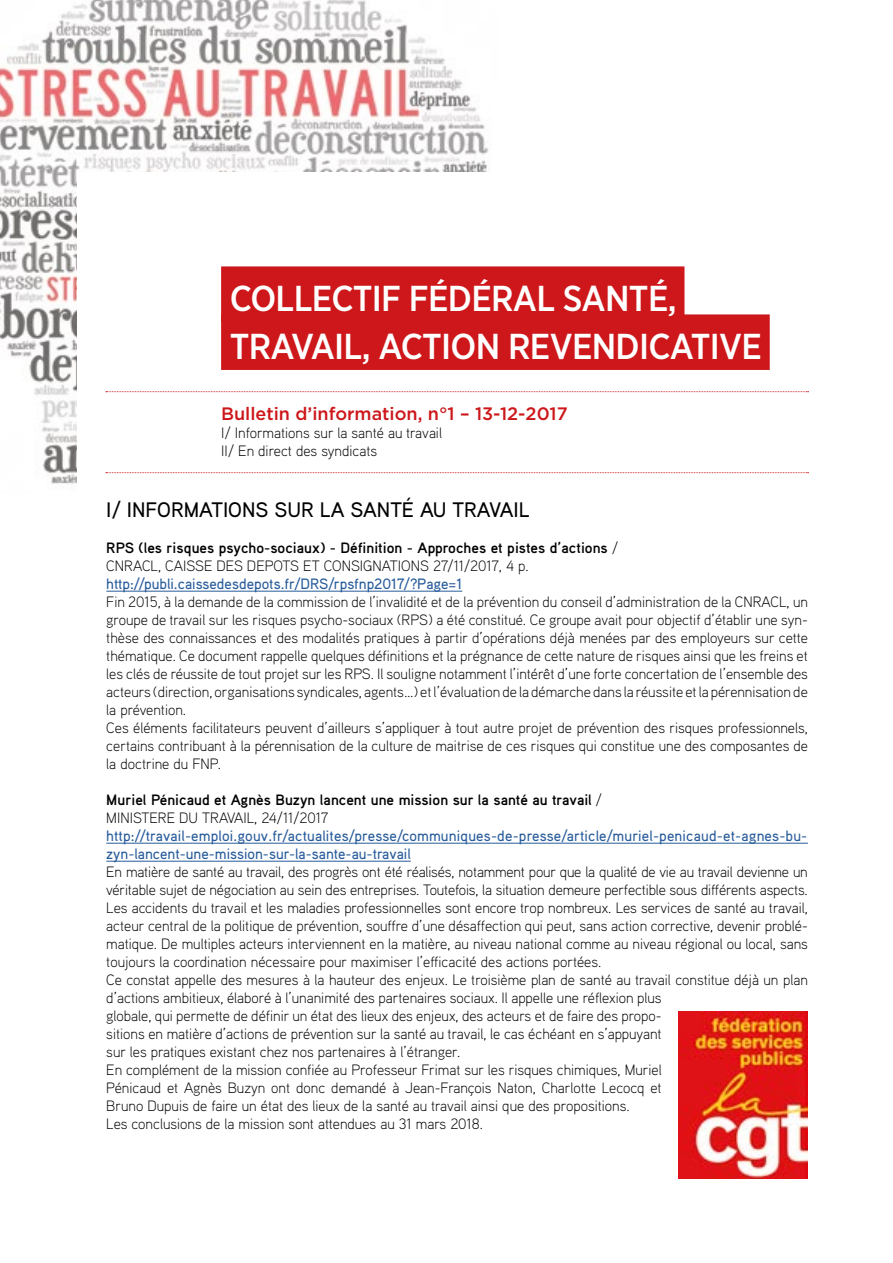
<style>
.page{position:relative;width:893px;height:1263px;background:#fff}
.page>*{position:absolute;margin:0;border:0;box-sizing:border-box;transform-origin:0 0}
.t1{font:500 36px/48px "Gotham Narrow";letter-spacing:-.02em;color:#fff}
.t2{font:500 21px "Aaux Pro";color:#000}
.t3{font:500 18px "Gotham";color:#cd171a}
.t4{font:300 15px/18px "Aaux Pro";color:#000}
.t5{font:700 15px/18px "Aaux Pro";color:#000}
.t6{font:500 15px/18px "Aaux Pro";color:#275b9b}
.s1{font-weight:300}
</style>
<div class="page">
<img style="left:0;top:0;width:489px;height:484px">
<div style="left:78px;top:172px;width:764px;height:740px;background:#fff"></div>
<div style="left:221px;top:266px;width:463px;height:56px;background:#cd171a"></div>
<div style="left:221px;top:314px;width:549px;height:56px;background:#cd171a"></div>
<hr style="left:106px;top:591px;width:356px;height:1px;background:#275b9b">
<hr style="left:106px;top:843px;width:702px;height:1px;background:#275b9b">
<hr style="left:106px;top:861px;width:305px;height:1px;background:#275b9b">
<svg style="left:106px;top:391px;width:702px;height:1px"></svg>
<svg style="left:106px;top:472px;width:702px;height:1px"></svg>
<img style="left:679px;top:1011px;width:129px;height:167px">
<h1 class="t1" style="left:230px;top:274px;width:534px">COLLECTIF FÉDÉRAL SANTÉ,<br>TRAVAIL, ACTION REVENDICATIVE</h1>
<p class="t3" style="left:221px;top:402px;width:348px">Bulletin d’information, n°1 – 13-12-2017</p>
<p class="t4" style="left:221px;top:423px;width:222px">I/ Informations sur la santé au travail<br>II/ En direct des syndicats</p>
<h2 class="t2" style="left:106px;top:497px;width:425px">I/ INFORMATIONS SUR LA SANTÉ AU TRAVAIL</h2>
<p class="t5" style="left:106px;top:538px;width:513px">RPS (les risques psycho-sociaux) - Définition - Approches et pistes d’actions <span class="s1">/<br>CNRACL, CAISSE DES DEPOTS ET CONSIGNATIONS 27/11/2017, 4 p.</span></p>
<p class="t6" style="left:106px;top:574px;width:357px">http://publi.caissedesdepots.fr/DRS/rpsfnp2017/?Page=1</p>
<p class="t4" style="left:106px;top:592px;width:703px">Fin 2015, à la demande de la commission de l’invalidité et de la prévention du conseil d’administration de la CNRACL, un groupe de travail sur les risques psycho-sociaux (RPS) a été constitué. Ce groupe avait pour objectif d’établir une syn&shy;thèse des connaissances et des modalités pratiques à partir d’opérations déjà menées par des employeurs sur cette thématique. Ce document rappelle quelques définitions et la prégnance de cette nature de risques ainsi que les freins et les clés de réussite de tout projet sur les RPS. Il souligne notamment l’intérêt d’une forte concertation de l’ensemble des acteurs (direction, organisations syndicales, agents…) et l’évaluation de la démarche dans la réussite et la pérennisation de la prévention.<br>Ces éléments facilitateurs peuvent d’ailleurs s’appliquer à tout autre projet de prévention des risques professionnels, certains contribuant à la pérennisation de la culture de maitrise de ces risques qui constitue une des composantes de la doctrine du FNP.</p>
<p class="t5" style="left:106px;top:790px;width:497px">Muriel Pénicaud et Agnès Buzyn lancent une mission sur la santé au travail <span class="s1">/<br>MINISTERE DU TRAVAIL, 24/11/2017</span></p>
<p class="t6" style="left:106px;top:826px;width:703px">http://travail-emploi.gouv.fr/actualites/presse/communiques-de-presse/article/muriel-penicaud-et-agnes-bu&shy;zyn-lancent-une-mission-sur-la-sante-au-travail</p>
<p class="t4" style="left:106px;top:862px;width:703px">En matière de santé au travail, des progrès ont été réalisés, notamment pour que la qualité de vie au travail devienne un véritable sujet de négociation au sein des entreprises. Toutefois, la situation demeure perfectible sous différents aspects.<br>Les accidents du travail et les maladies professionnelles sont encore trop nombreux. Les services de santé au travail, acteur central de la politique de prévention, souffre d’une désaffection qui peut, sans action corrective, devenir problé&shy;matique. De multiples acteurs interviennent en la matière, au niveau national comme au niveau régional ou local, sans toujours la coordination nécessaire pour maximiser l’efficacité des actions portées.<br>Ce constat appelle des mesures à la hauteur des enjeux. Le troisième plan de santé au travail constitue déjà un plan d’actions ambitieux, élaboré à l’unanimité des partenaires sociaux. Il appelle une réflexion plus<br>globale, qui permette de définir un état des lieux des enjeux, des acteurs et de faire des propo-<br>sitions en matière d’actions de prévention sur la santé au travail, le cas échéant en s’appuyant<br>sur les pratiques existant chez nos partenaires à l’étranger.<br>En complément de la mission confiée au Professeur Frimat sur les risques chimiques, Muriel<br>Pénicaud et Agnès Buzyn ont donc demandé à Jean-François Naton, Charlotte Lecocq et<br>Bruno Dupuis de faire un état des lieux de la santé au travail ainsi que des propositions.<br>Les conclusions de la mission sont attendues au 31 mars 2018.</p>
</div>
